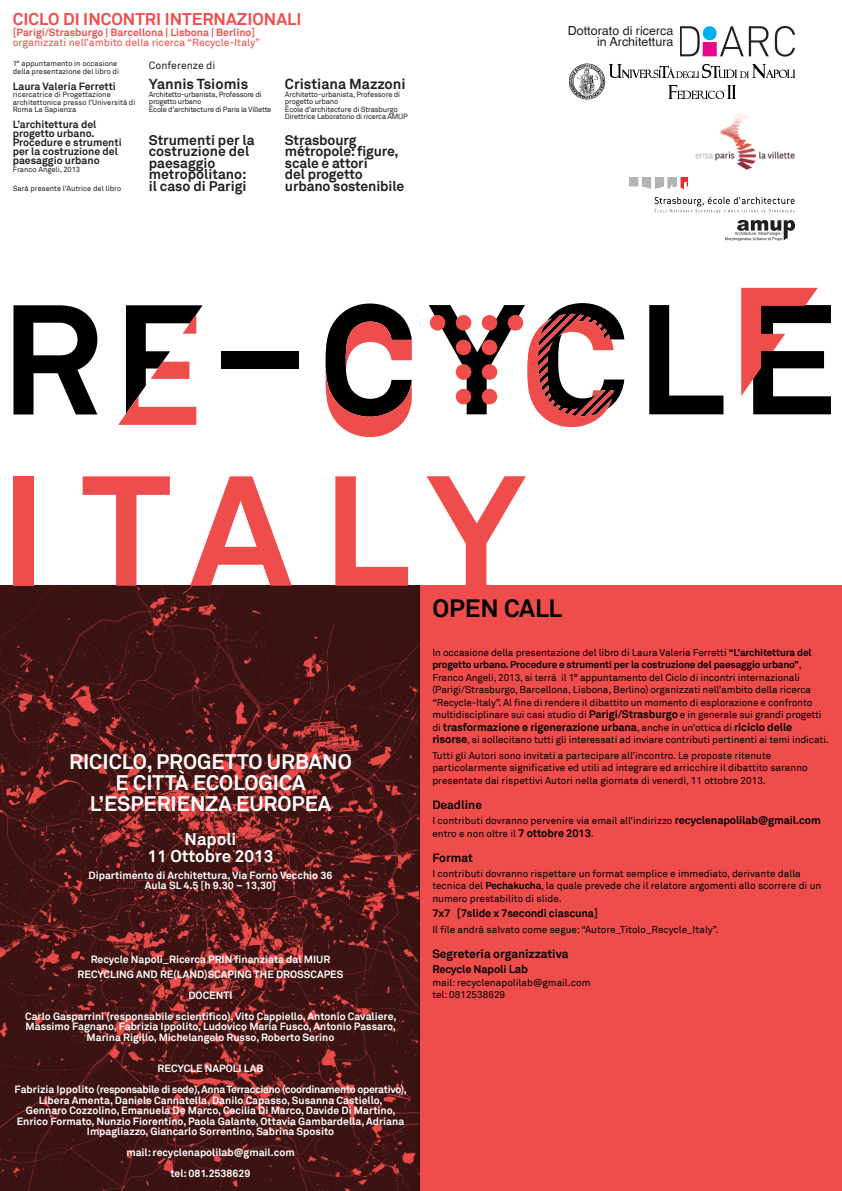
<style>
.page{position:relative;width:842px;height:1191px;background:#fff}
.page>*{position:absolute;margin:0;border:0;box-sizing:border-box;transform-origin:0 0}
.t1{font:700 25px "Akkurat";color:#000}
.bianco{font:700 21px "Akkurat";color:#fff}
.titolo{font:700 17px "Akkurat";color:#ef4d4b}
.bianco_-_Copia{font:700 17px "Akkurat";color:#fff}
.professione{font:700 14.5px "Akkurat";color:#231f20}
.professione-2{font:700 14px/11.5px "Akkurat";letter-spacing:-.01em;color:#231f20}
.diarch{font:12.5px "Helvetica";color:#231f20}
.t2{font:700 12px "Akkurat";color:#000}
.t3{font:700 11px "Akkurat";letter-spacing:-.01em;color:#000}
.bianco_-_Copia-2{font:700 10.5px/10.5px "Akkurat";color:#fff;text-align:center}
.professione-3{font:700 10.5px/9px "Akkurat";color:#231f20}
.sottotitolo{font:10.5px "Akkurat";color:#ef4d4b}
.sottotitolo-2{font:700 10.5px "Akkurat";color:#ef4d4b}
.professione-4{font:10.5px "Akkurat";color:#231f20}
.t4{font:10px/12.5px "Akkurat";letter-spacing:-.01em;color:#000}
.professione-5{font:7.5px/7.5px "Akkurat";letter-spacing:-.02em;color:#231f20}
.professione-6{font:7.5px/7.5px "Akkurat";color:#231f20}
.s1{font-weight:700}
.s2{font-weight:700;font-size:11px}
.s3{font-weight:400;font-size:10px}
.s4{font-size:11.5px}
</style>
<div class="page">
<svg style="left:0;top:585px;width:420px;height:606px;background:#4c1817"></svg>
<div style="left:420px;top:585px;width:422px;height:606px;background:#ef4d4b"></div>
<svg style="left:13px;top:305px;width:84px;height:109px"></svg>
<div style="left:221px;top:351px;width:78px;height:17px;background:#000001"></div>
<svg style="left:119px;top:305px;width:84px;height:120px"></svg>
<svg style="left:326px;top:303px;width:86px;height:134px"></svg>
<div style="left:13px;top:476px;width:21px;height:109px;background:#ef4d4b"></div>
<svg style="left:83px;top:476px;width:87px;height:109px"></svg>
<svg style="left:190px;top:476px;width:102px;height:109px"></svg>
<svg style="left:335px;top:476px;width:73px;height:109px"></svg>
<svg style="left:649px;top:305px;width:74px;height:109px"></svg>
<svg style="left:429px;top:303px;width:195px;height:124px"></svg>
<div style="left:482px;top:364px;width:15px;height:16px;background:#ef4d4b;border-radius:50%"></div>
<svg style="left:741px;top:288px;width:90px;height:126px"></svg>
<div style="left:508px;top:315px;width:15px;height:15px;background:#ef4d4b;border-radius:50%"></div>
<div style="left:482px;top:389px;width:15px;height:15px;background:#ef4d4b;border-radius:50%"></div>
<div style="left:456px;top:315px;width:15px;height:15px;background:#ef4d4b;border-radius:50%"></div>
<div style="left:456px;top:389px;width:15px;height:15px;background:#ef4d4b;border-radius:50%"></div>
<div style="left:456px;top:340px;width:15px;height:15px;background:#ef4d4b;border-radius:50%"></div>
<div style="left:456px;top:364px;width:15px;height:16px;background:#ef4d4b;border-radius:50%"></div>
<svg style="left:427px;top:476px;width:99px;height:109px"></svg>
<img style="left:726px;top:220px;width:69px;height:21px">
<img style="left:630px;top:177px;width:164px;height:35px">
<img style="left:569px;top:64px;width:226px;height:35px">
<img style="left:696px;top:113px;width:99px;height:56px">
<img style="left:680px;top:27px;width:115px;height:29px">
<p class="titolo" style="left:13px;top:8px;width:290px">CICLO DI INCONTRI INTERNAZIONALI</p>
<p class="sottotitolo-2" style="left:13px;top:25px;width:244px">[Parigi/Strasburgo | Barcellona | Lisbona | Berlino]</p>
<p class="sottotitolo" style="left:13px;top:36px;width:249px">organizzati nell’ambito della ricerca “Recycle-Italy”</p>
<p class="professione-6" style="left:13px;top:60px;width:108px">1° appuntamento in occasione della presentazione del libro di</p>
<p class="professione-3" style="left:13px;top:81px;width:105px">Laura Valeria Ferretti</p>
<p class="professione-6" style="left:13px;top:91px;width:124px">ricercatrice di Progettazione architettonica presso l’Università di<br>Roma La Sapienza</p>
<p class="professione-3" style="left:13px;top:119px;width:110px">L’architettura del progetto urbano.<br>Procedure e strumenti per la costruzione del paesaggio urbano</p>
<p class="professione-6" style="left:13px;top:166px;width:69px">Franco Angeli, 2013</p>
<p class="professione-6" style="left:13px;top:184px;width:110px">Sarà presente l’Autrice del libro</p>
<p class="professione-4" style="left:149px;top:59px;width:68px">Conferenze di</p>
<p class="professione" style="left:149px;top:75px;width:101px">Yannis Tsiomis</p>
<p class="professione-5" style="left:149px;top:91px;width:114px">Architetto-urbanista, Professore di progetto urbano</p>
<p class="professione-5" style="left:149px;top:106px;width:124px">École d’architecture di Paris la Villette</p>
<p class="professione-2" style="left:149px;top:134px;width:107px">Strumenti per la costruzione del paesaggio metropolitano:</p>
<p class="professione-2" style="left:149px;top:180px;width:99px">il caso di Parigi</p>
<p class="professione" style="left:285px;top:75px;width:122px">Cristiana Mazzoni</p>
<p class="professione-5" style="left:285px;top:91px;width:117px">Architetto-urbanista, Professore di progetto urbano</p>
<p class="professione-5" style="left:285px;top:106px;width:124px">École d’architecture di Strasburgo<br>Direttrice Laboratorio di ricerca AMUP</p>
<p class="professione-2" style="left:285px;top:134px;width:115px">Strasbourg métropole: figure, scale e attori</p>
<p class="professione-2" style="left:285px;top:169px;width:121px">del progetto urbano sostenibile</p>
<p class="diarch" style="left:568px;top:23px;width:107px">Dottorato di ricerca</p>
<p class="diarch" style="left:597px;top:34px;width:78px">in Architettura</p>
<p class="bianco" style="left:69px;top:748px;width:284px">RICICLO, PROGETTO URBANO</p>
<p class="bianco" style="left:116px;top:769px;width:191px">E CITTÀ ECOLOGICA</p>
<p class="bianco" style="left:90px;top:790px;width:243px">L’ESPERIENZA EUROPEA</p>
<p class="bianco_-_Copia" style="left:185px;top:828px;width:53px">Napoli</p>
<p class="bianco_-_Copia" style="left:147px;top:845px;width:128px">11 Ottobre 2013</p>
<p class="bianco_-_Copia-2" style="left:89px;top:870px;width:245px">Dipartimento di Architettura, Via Forno Vecchio 36</p>
<p class="bianco_-_Copia-2" style="left:145px;top:880px;width:133px">Aula SL 4.5 [h 9.30 – 13,30]</p>
<p class="bianco_-_Copia-2" style="left:91px;top:954px;width:241px">Recycle Napoli_Ricerca PRIN finanziata dal MIUR</p>
<p class="bianco_-_Copia-2" style="left:78px;top:969px;width:267px">RECYCLING AND RE(LAND)SCAPING THE DROSSCAPES</p>
<p class="bianco_-_Copia-2" style="left:188px;top:990px;width:46px">DOCENTI</p>
<p class="bianco_-_Copia-2" style="left:25px;top:1011px;width:373px">Carlo Gasparrini (responsabile scientifico), Vito Cappiello, Antonio Cavaliere,<br>Massimo Fagnano, Fabrizia Ippolito, Ludovico Maria Fusco, Antonio Passaro,<br>Marina Rigillo, Michelangelo Russo, Roberto Serino</p>
<p class="bianco_-_Copia-2" style="left:158px;top:1063px;width:107px">RECYCLE NAPOLI LAB</p>
<p class="bianco_-_Copia-2" style="left:15px;top:1084px;width:394px">Fabrizia Ippolito (responsabile di sede), Anna Terracciano (coordinamento operativo),<br>Libera Amenta, Daniele Cannatella, Danilo Capasso, Susanna Castiello,</p>
<p class="bianco_-_Copia-2" style="left:17px;top:1105px;width:389px">Gennaro Cozzolino, Emanuela De Marco, Cecilia Di Marco, Davide Di Martino,<br>Enrico Formato, Nunzio Fiorentino, Paola Galante, Ottavia Gambardella, Adriana<br>Impagliazzo, Giancarlo Sorrentino, Sabrina Sposito</p>
<p class="bianco_-_Copia-2" style="left:126px;top:1147px;width:170px">mail: recyclenapolilab@gmail.com</p>
<p class="bianco_-_Copia-2" style="left:170px;top:1168px;width:82px">tel: 081.2538629</p>
<h1 class="t1" style="left:432px;top:592px;width:131px">OPEN CALL</h1>
<p class="t4" style="left:432px;top:646px;width:391px">In occasione della presentazione del libro di Laura Valeria Ferretti <span class="s1">“L’architettura del progetto urbano. Procedure e strumenti per la costruzione del paesaggio urbano”</span>, Franco Angeli, 2013, si terrà il 1° appuntamento del Ciclo di incontri internazionali (Parigi/Strasburgo, Barcellona, Lisbona, Berlino) organizzati nell’ambito della ricerca “Recycle-Italy”. Al fine di rendere il dibattito un momento di esplorazione e confronto multidisciplinare sui casi studio di <span class="s2">Parigi/Strasburgo</span> e in generale sui grandi progetti</p>
<p class="t3" style="left:432px;top:720px;width:361px"><span class="s3">di</span> trasformazione e rigenerazione urbana<span class="s3">, anche in un’ottica di</span> riciclo delle</p>
<p class="t4" style="left:432px;top:732px;width:398px;line-height:15.3px"><span class="s2">risorse</span>, si sollecitano tutti gli interessati ad inviare contributi pertinenti ai temi indicati.<br>Tutti gli Autori sono invitati a partecipare all’incontro. Le proposte ritenute</p>
<p class="t4" style="left:432px;top:761px;width:377px">particolarmente significative ed utili ad integrare ed arricchire il dibattito saranno presentate dai rispettivi Autori nella giornata di venerdì, 11 ottobre 2013.</p>
<p class="t2" style="left:432px;top:797px;width:51px">Deadline</p>
<p class="t4" style="left:432px;top:814px;width:390px">I contributi dovranno pervenire via email all’indirizzo <span class="s2">recyclenapolilab@gmail.com </span>entro e non oltre il <span class="s2">7 ottobre 2013</span>.</p>
<p class="t2" style="left:432px;top:849px;width:42px">Format</p>
<p class="t4" style="left:432px;top:867px;width:390px">I contributi dovranno rispettare un format semplice e immediato, derivante dalla tecnica del <span class="s1">Pechakucha</span>, la quale prevede che il relatore argomenti allo scorrere di un numero prestabilito di slide.</p>
<p class="t3" style="left:432px;top:906px;width:167px">7x7 [7slide x 7secondi ciascuna]</p>
<p class="t4" style="left:432px;top:923px;width:288px">Il file andrà salvato come segue: “Autore_Titolo_Recycle_Italy”.</p>
<p class="t2" style="left:432px;top:946px;width:138px">Segreteria organizzativa</p>
<p class="t3" style="left:432px;top:962px;width:97px">Recycle Napoli <span class="s4">Lab</span></p>
<p class="t4" style="left:432px;top:976px;width:160px">mail: recyclenapolilab@gmail.com tel: 0812538629</p>
</div>
